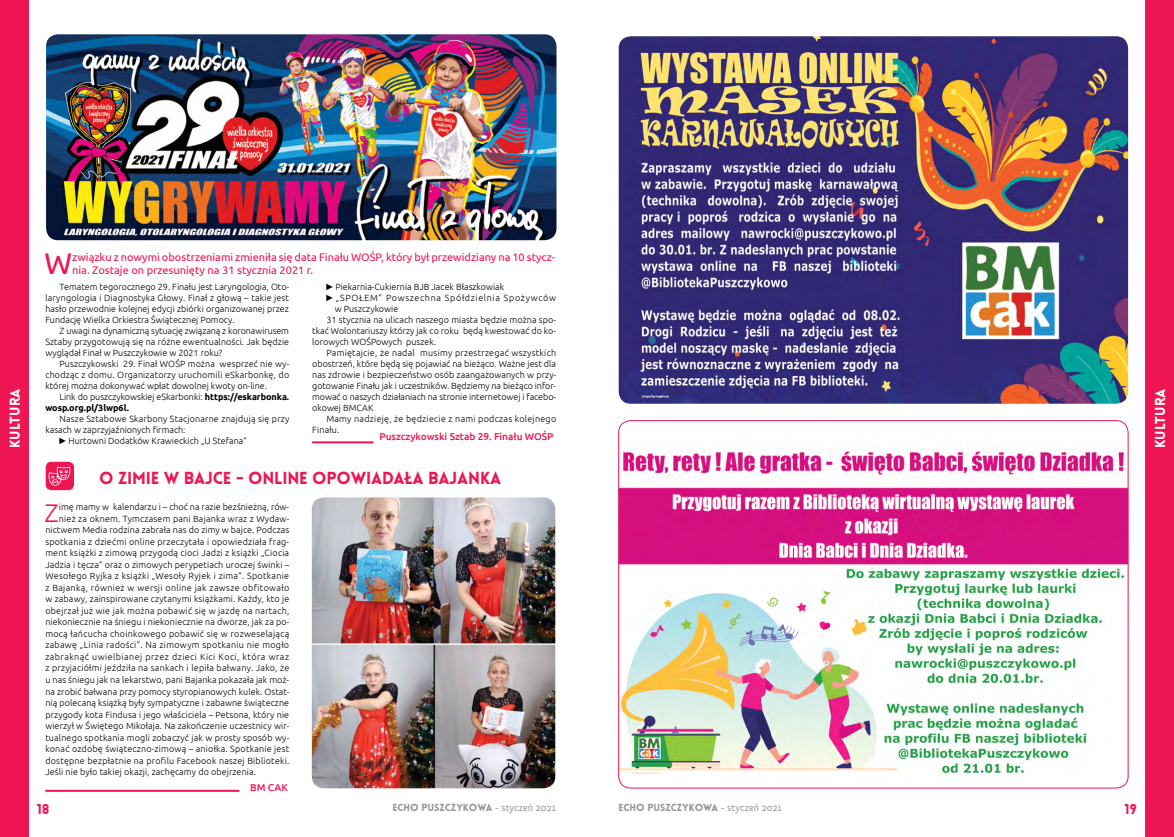
<style>
.page{position:relative;width:1174px;height:837px;background:#fff}
.page>*{position:absolute;margin:0;border:0;box-sizing:border-box;transform-origin:0 0}
.t1{font:29.8px "Ubuntu";color:#ed1652}
.t2{font:300 25.6px "Ubuntu";color:#ed1652}
.t3{font:900 17px "Lovelo";letter-spacing:-.01em;color:#ed1652}
.t4{font:900 14px "Lovelo";color:#fff}
.t5{font:900 14px "Lovelo";color:#ed1652}
.t6{font:11px/13px "Ubuntu";color:#ed1652}
.t7{font:900 10px "Lovelo";color:#939598}
.t8{font:500 10px "Ubuntu";color:#ed1652}
.t9{font:300 9px/11px "Ubuntu";letter-spacing:.01em;color:#000;text-align:justify}
.t10{font:300 9px "Ubuntu";letter-spacing:.03em;color:#000}
.t11{font:700 9px/11px "Ubuntu";color:#000}
.t12{font:300 9px "Ubuntu";letter-spacing:.05em;color:#000}
.t13{font:300 9px "Ubuntu";letter-spacing:.035em;color:#000}
.t14{font:300 9px "Ubuntu";letter-spacing:.07em;color:#000}
.s1{font-family:"Arial Narrow";font-weight:400}
.s2{font-weight:300}
.s3{font-family:"Anivers";font-weight:400}
</style>
<div class="page">
<div style="left:1145px;top:0;width:29px;height:836px;background:#ed1652"></div>
<div style="left:0;top:0;width:28px;height:836px;background:#ed1652"></div>
<div style="left:46px;top:461px;width:28px;height:29px;background:#ed1652;border-radius:6px"></div>
<svg style="left:49px;top:466px;width:21px;height:19px"></svg>
<img style="left:46px;top:34px;width:510px;height:206px">
<img style="left:312px;top:497px;width:243px;height:291px">
<img style="left:620px;top:450px;width:506px;height:326px">
<img style="left:618px;top:36px;width:510px;height:367px">
<hr style="left:312px;top:441px;width:61px;height:2px;background:#ed1652">
<hr style="left:45px;top:789px;width:194px;height:2px;background:#ed1652">
<h1 class="t1" style="left:45px;top:245px;width:29px">W</h1>
<p class="t6" style="left:72px;top:250px;width:484px">związku z nowymi obostrzeniami zmieniła się data Finału WOŚP, który był przewidziany na 10 stycz&shy;nia. Zostaje on przesunięty na 31 stycznia 2021 r.</p>
<p class="t9" style="left:326px;top:281px;width:179px"><span class="s1">►</span>Piekarnia-Cukiernia BJB Jacek Błaszkowiak</p>
<p class="t14" style="left:326px;top:292px;width:231px"><span class="s1">►</span>„SPOŁEM” Powszechna Spółdzielnia Spożywców</p>
<p class="t9" style="left:335px;top:303px;width:65px">w Puszczykowie</p>
<p class="t9" style="left:326px;top:314px;width:231px">31 stycznia na ulicach naszego miasta będzie można spo-</p>
<p class="t9" style="left:312px;top:325px;width:245px">tkać Wolontariuszy którzy jak co roku będą kwestować do ko-</p>
<p class="t9" style="left:312px;top:336px;width:125px">lorowych WOŚPowych puszek.</p>
<p class="t9" style="left:326px;top:347px;width:231px">Pamiętajcie, że nadal musimy przestrzegać wszystkich</p>
<p class="t9" style="left:312px;top:358px;width:245px">obostrzeń, które będą się pojawiać na bieżąco. Ważne jest dla</p>
<p class="t9" style="left:312px;top:369px;width:245px">nas zdrowie i bezpieczeństwo osób zaangażowanych w przy-</p>
<p class="t9" style="left:312px;top:380px;width:245px">gotowanie Finału jak i uczestników. Będziemy na bieżąco infor-</p>
<p class="t9" style="left:312px;top:391px;width:245px">mować o naszych działaniach na stronie internetowej i facebo-</p>
<p class="t9" style="left:312px;top:402px;width:63px">okowej BMCAK</p>
<p class="t10" style="left:326px;top:413px;width:231px">Mamy nadzieję, że będziecie z nami podczas kolejnego</p>
<p class="t9" style="left:312px;top:424px;width:29px">Finału.</p>
<p class="t9" style="left:45px;top:281px;width:245px;text-indent:14px">Tematem tegorocznego 29. Finału jest Laryngologia, Oto&shy;laryngologia i Diagnostyka Głowy. Finał z głową – takie jest hasło przewodnie kolejnej edycji zbiórki organizowanej przez Fundację Wielka Orkiestra Świątecznej Pomocy.</p>
<p class="t9" style="left:45px;top:325px;width:245px;text-indent:14px">Z uwagi na dynamiczną sytuację związaną z koronawirusem Sztaby przygotowują się na różne ewentualności. Jak będzie wyglądał Finał w Puszczykowie w 2021 roku?</p>
<p class="t9" style="left:45px;top:358px;width:245px;text-indent:14px">Puszczykowski 29. Finał WOŚP można wesprzeć nie wy&shy;chodząc z domu. Organizatorzy uruchomili eSkarbonkę, do której można dokonywać wpłat dowolnej kwoty on-line.</p>
<p class="t11" style="left:45px;top:391px;width:245px;text-indent:14px"><span class="s2">Link do puszczykowskiej eSkarbonki:</span> https://eskarbonka. wosp.org.pl/3lwp6l.</p>
<p class="t9" style="left:60px;top:413px;width:231px">Nasze Sztabowe Skarbony Stacjonarne znajdują się przy</p>
<p class="t9" style="left:45px;top:424px;width:142px">kasach w zaprzyjaźnionych firmach:</p>
<p class="t9" style="left:60px;top:435px;width:189px"><span class="s1">►</span>Hurtowni Dodatków Krawieckich „U Stefana”</p>
<h3 class="t4" style="left:6px;top:448px;width:61px;rotate:-90deg">KULTURA</h3>
<h3 class="t4" style="left:1151px;top:448px;width:61px;rotate:-90deg">KULTURA</h3>
<p class="t8" style="left:379px;top:430px;width:175px">Puszczykowski Sztab 29. Finału WOŚP</p>
<h3 class="t3" style="left:99px;top:467px;width:403px">O ZIMIE W BAJCE - ONLINE OPOWIADAŁA BAJANKA</h3>
<h2 class="t2" style="left:44px;top:497px;width:16px">Z</h2>
<p class="t9" style="left:59px;top:501px;width:232px">imę mamy w kalendarzu i – choć na razie bezśnieżną, rów-</p>
<p class="t9" style="left:59px;top:512px;width:232px">nież za oknem. Tymczasem pani Bajanka wraz z Wydaw-</p>
<p class="t9" style="left:45px;top:524px;width:245px">nictwem Media rodzina zabrała nas do zimy w bajce. Podczas</p>
<p class="t9" style="left:45px;top:535px;width:245px">spotkania z dziećmi online przeczytała i opowiedziała frag-</p>
<p class="t9" style="left:45px;top:547px;width:245px">ment książki z zimową przygodą cioci Jadzi z książki „Ciocia</p>
<p class="t9" style="left:45px;top:558px;width:245px">Jadzia i tęcza” oraz o zimowych perypetiach uroczej świnki –</p>
<p class="t10" style="left:45px;top:570px;width:245px">Wesołego Ryjka z książki „Wesoły Ryjek i zima”. Spotkanie</p>
<p class="t13" style="left:45px;top:582px;width:245px">z Bajanką, również w wersji online jak zawsze obfitowało</p>
<p class="t9" style="left:45px;top:593px;width:245px">w zabawy, zainspirowane czytanymi książkami. Każdy, kto je</p>
<p class="t9" style="left:45px;top:604px;width:245px">obejrzał już wie jak można pobawić się w jazdę na nartach,</p>
<p class="t9" style="left:45px;top:616px;width:245px">niekoniecznie na śniegu i niekoniecznie na dworze, jak za po-</p>
<p class="t10" style="left:45px;top:628px;width:245px">mocą łańcucha choinkowego pobawić się w rozweselającą</p>
<p class="t10" style="left:45px;top:639px;width:245px">zabawę „Linia radości”. Na zimowym spotkaniu nie mogło</p>
<p class="t12" style="left:45px;top:651px;width:245px">zabraknąć uwielbianej przez dzieci Kici Koci, która wraz</p>
<p class="t9" style="left:45px;top:662px;width:245px">z przyjaciółmi jeździła na sankach i lepiła bałwany. Jako, że</p>
<p class="t9" style="left:45px;top:673px;width:245px">u nas śniegu jak na lekarstwo, pani Bajanka pokazała jak moż-</p>
<p class="t9" style="left:45px;top:685px;width:245px">na zrobić bałwana przy pomocy styropianowych kulek. Ostat-</p>
<p class="t9" style="left:45px;top:696px;width:245px">nią polecaną książką były sympatyczne i zabawne świąteczne</p>
<p class="t9" style="left:45px;top:708px;width:245px">przygody kota Findusa i jego właściciela – Petsona, który nie</p>
<p class="t9" style="left:45px;top:719px;width:245px">wierzył w Świętego Mikołaja. Na zakończenie uczestnicy wir-</p>
<p class="t9" style="left:45px;top:731px;width:245px">tualnego spotkania mogli zobaczyć jak w prosty sposób wy-</p>
<p class="t9" style="left:45px;top:742px;width:245px">konać ozdobę świąteczno-zimową – aniołka. Spotkanie jest</p>
<p class="t9" style="left:45px;top:754px;width:245px">dostępne bezpłatnie na profilu Facebook naszej Biblioteki.</p>
<p class="t9" style="left:45px;top:765px;width:212px">Jeśli nie było takiej okazji, zachęcamy do obejrzenia.</p>
<p class="t8" style="left:250px;top:780px;width:39px">BM CAK</p>
<h3 class="t5" style="left:37px;top:799px;width:14px">18</h3>
<p class="t7" style="left:392px;top:800px;width:165px">ECHO PUSZCZYKOWA <span class="s3">- styczeń 2021</span></p>
<p class="t7" style="left:618px;top:800px;width:165px">ECHO PUSZCZYKOWA <span class="s3">- styczeń 2021</span></p>
<h3 class="t5" style="left:1124px;top:799px;width:14px">19</h3>
</div>
